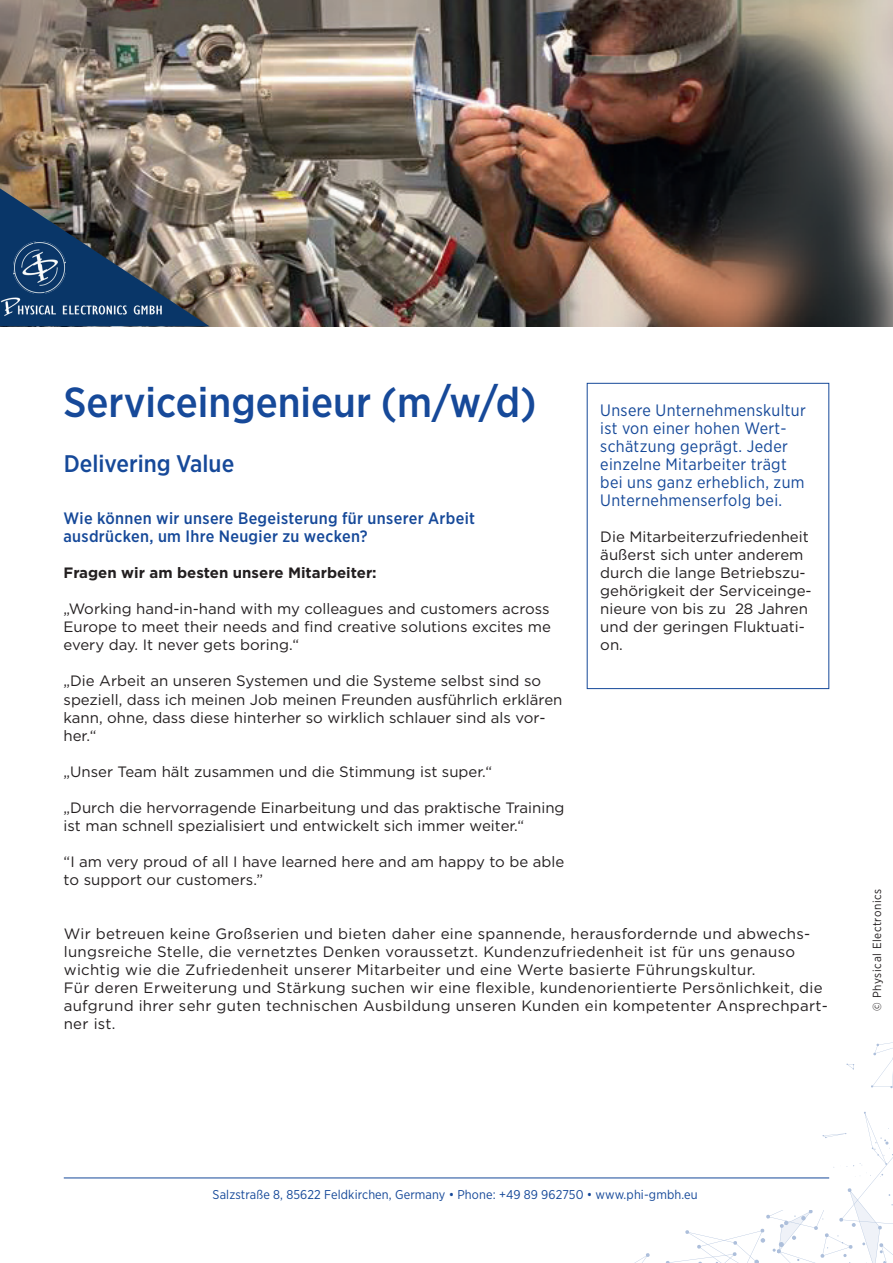
<style>
.page{position:relative;width:893px;height:1263px;background:#fff}
.page>*{position:absolute;margin:0;border:0;box-sizing:border-box;transform-origin:0 0}
.t1{font:500 42px "Gotham Narrow";color:#164999}
.t2{font:500 24px "Gotham Narrow";color:#164999}
.t3{font:16.5px/18px "Gotham Narrow";letter-spacing:.02em;color:#164999}
.t4{font:500 16.5px/18px "Gotham Narrow";letter-spacing:.02em;color:#164999}
.t5{font:15px/18px "Gotham";color:#231f20}
.t6{font:15px/18px "Gotham";letter-spacing:.02em;color:#231f20}
.t7{font:700 15px "Gotham";color:#231f20}
.t8{font:12.75px "Gotham Narrow";letter-spacing:.01em;color:#164999}
.t9{font:11.7px "Gotham Narrow";letter-spacing:.05em;color:#231f20}
</style>
<div class="page">
<svg style="left:634px;top:1253px;width:16px;height:10px"></svg>
<svg style="left:846px;top:1063px;width:8px;height:7px"></svg>
<svg style="left:871px;top:1042px;width:22px;height:46px"></svg>
<svg style="left:665px;top:1111px;width:228px;height:152px"></svg>
<div style="left:213px;top:1178px;width:627px;height:32px;background:#fff"></div>
<hr style="left:64px;top:1177px;width:765px;height:1px;background:#164999">
<img style="left:0;top:0;width:893px;height:326px">
<div style="left:587px;top:383px;width:242px;height:306px;border:1px solid #164999"></div>
<img style="left:0;top:188px;width:210px;height:138px">
<img style="left:0;top:289px;width:166px;height:37px">
<img style="left:14px;top:241px;width:51px;height:52px">
<h1 class="t1" style="left:64px;top:375px;width:475px">Serviceingenieur (m/w/d)</h1>
<h2 class="t2" style="left:64px;top:448px;width:172px">Delivering Value</h2>
<p class="t4" style="left:64px;top:509px;width:413px">Wie können wir unsere Begeisterung für unserer Arbeit ausdrücken, um Ihre Neugier zu wecken?</p>
<p class="t7" style="left:64px;top:563px;width:315px">Fragen wir am besten unsere Mitarbeiter:</p>
<p class="t5" style="left:64px;top:600px;width:489px;text-align:justify">„Working hand-in-hand with my colleagues and customers across Europe to meet their needs and find creative solutions excites me every day. It never gets boring.“</p>
<p class="t5" style="left:64px;top:672px;width:500px">„Die Arbeit an unseren Systemen und die Systeme selbst sind so speziell, dass ich meinen Job meinen Freunden ausführlich erklären kann, ohne, dass diese hinterher so wirklich schlauer sind als vor&shy;her.“</p>
<p class="t5" style="left:64px;top:762px;width:430px">„Unser Team hält zusammen und die Stimmung ist super.“</p>
<p class="t5" style="left:64px;top:798px;width:502px">„Durch die hervorragende Einarbeitung und das praktische Training ist man schnell spezialisiert und entwickelt sich immer weiter.“</p>
<p class="t5" style="left:64px;top:852px;width:502px">“I am very proud of all I have learned here and am happy to be able to support our customers.”</p>
<p class="t3" style="left:600px;top:401px;width:207px">Unsere Unternehmenskultur ist von einer hohen Wert&shy;schätzung geprägt. Jeder einzelne Mitarbeiter trägt bei uns ganz erheblich, zum<br>Unternehmenserfolg bei.</p>
<p class="t5" style="left:600px;top:528px;width:213px">Die Mitarbeiterzufriedenheit äußerst sich unter anderem durch die lange Betriebszu&shy;gehörigkeit der Serviceinge&shy;nieure von bis zu 28 Jahren und der geringen Fluktuati&shy;on.</p>
<p class="t6" style="left:64px;top:924px;width:766px">Wir betreuen keine Großserien und bieten daher eine spannende, herausfordernde und abwechs&shy;lungsreiche Stelle, die vernetztes Denken voraussetzt. Kundenzufriedenheit ist für uns genauso wichtig wie die Zufriedenheit unserer Mitarbeiter und eine Werte basierte Führungskultur.<br>Für deren Erweiterung und Stärkung suchen wir eine flexible, kundenorientierte Persönlichkeit, die aufgrund ihrer sehr guten technischen Ausbildung unseren Kunden ein kompetenter Ansprechpart&shy;ner ist.</p>
<p class="t9" style="left:870px;top:1010px;width:123px;rotate:-90deg">© Physical Electronics</p>
<p class="t8" style="left:213px;top:1186px;width:487px">Salzstraße 8, 85622 Feldkirchen, Germany • Phone: +49 89 962750 • www.phi-gmbh.eu</p>
</div>
